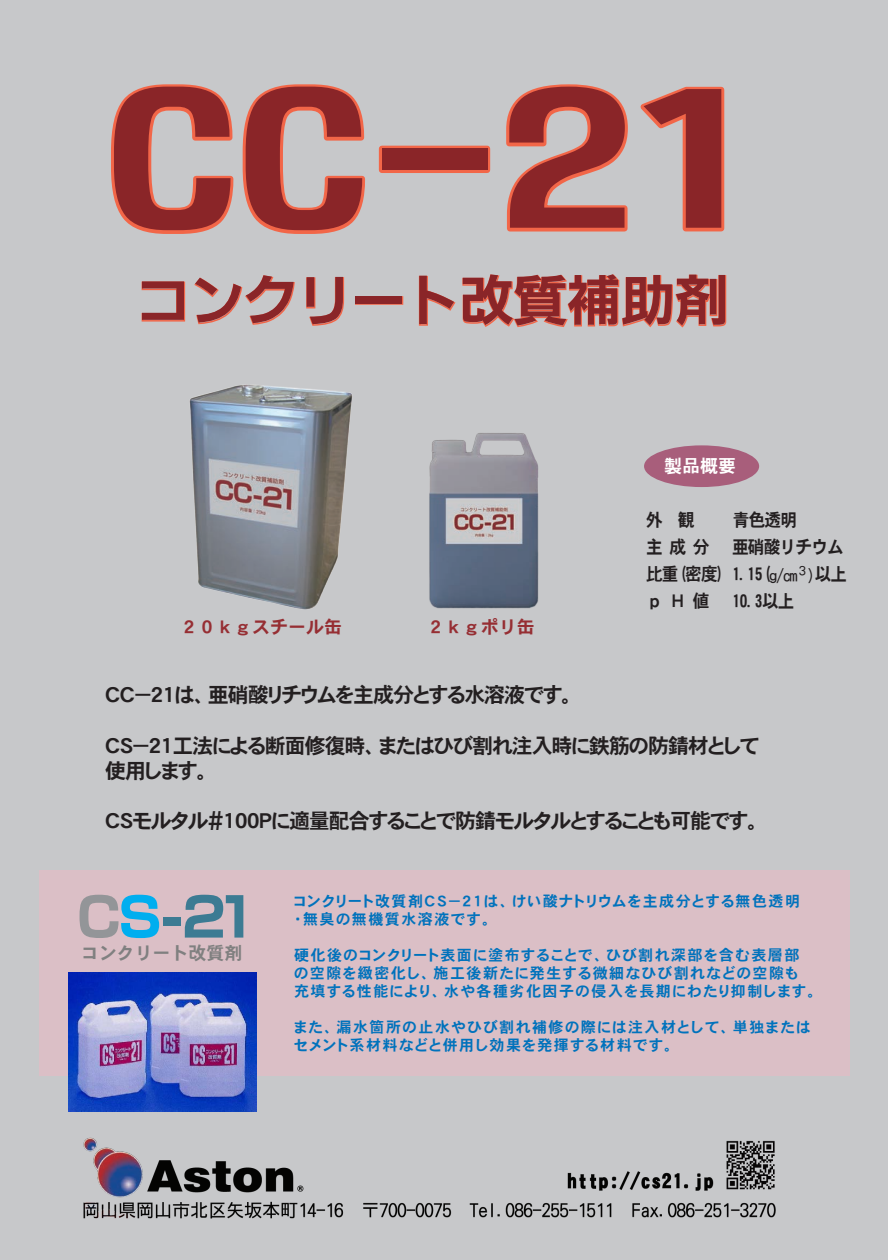
<style>
.page{position:relative;width:888px;height:1260px;background:#c7c8ca}
.page>*{position:absolute;margin:0;border:0;box-sizing:border-box;transform-origin:0 0}
.t1{font:164.55px "FG Kaku Gothic Ca U";color:#8a2528;scale:1.6 1}
.t2{font:53.85px "FG Kaku Gothic Ca U";color:#8a2528}
.t3{font:21px/25.2px "FGP Heisei Kaku Gothic W7";letter-spacing:-.05em;color:#231f20}
.t4{font:18px/27px "FG Heisei Kaku Gothic W7";letter-spacing:-.05em;color:#231f20;scale:.93 1}
.t5{font:18px "FG Heisei Kaku Gothic W7";color:#962e33}
.t6{font:18px "FG Heisei Kaku Gothic W7";color:#808080}
.t7{font:18px "FG Heisei Kaku Gothic W7";color:#fff}
.t8{font:15px/18px "FGP Heisei Kaku Gothic W7";letter-spacing:.1em;color:#0072bc}
.s1{font-family:"DF Gothic P W5 WIN RKSJ H";font-size:15px}
</style>
<div class="page">
<div style="left:39px;top:870px;width:811px;height:206px;background:#dbbfc6"></div>
<div style="left:644px;top:445px;width:115px;height:42px;background:#a85e7b;border-radius:50%"></div>
<img style="left:83px;top:1137px;width:693px;height:82px">
<img style="left:69px;top:973px;width:188px;height:139px">
<svg style="left:111px;top:84px;width:254px;height:150px"></svg>
<div style="left:379px;top:146px;width:111px;height:27px;border:6px solid #f26648"></div>
<svg style="left:506px;top:84px;width:219px;height:148px"></svg>
<svg style="left:141px;top:281px;width:45px;height:41px"></svg>
<svg style="left:194px;top:275px;width:101px;height:50px"></svg>
<svg style="left:306px;top:277px;width:39px;height:49px"></svg>
<div style="left:355px;top:296px;width:48px;height:9px;border:2px solid #f26648"></div>
<svg style="left:418px;top:274px;width:309px;height:191px"></svg>
<svg style="left:80px;top:895px;width:79px;height:43px"></svg>
<div style="left:164px;top:918px;width:17px;height:8px;background:#3c7b93"></div>
<svg style="left:185px;top:895px;width:58px;height:43px"></svg>
<img style="left:418px;top:378px;width:193px;height:231px">
<img style="left:190px;top:385px;width:162px;height:225px">
<h1 class="t1" style="left:105px;top:78px;width:413px">CC-21</h1>
<h2 class="t2" style="left:136px;top:273px;width:594px">コンクリート改質補助剤</h2>
<p class="t5" style="left:180px;top:618px;width:163px">２０ｋｇスチール缶</p>
<p class="t5" style="left:427px;top:618px;width:109px">２ｋｇポリ缶</p>
<p class="t7" style="left:646px;top:457px;width:91px">　製品概要</p>
<p class="t4" style="left:646px;top:506px;width:218px">外　観　　 青色透明<br>主 成 分　 亜硝酸リチウム比重(密度) 1.15(<span class="s1">g/cm</span><sup>３</sup><span class="s1">)</span>以上ｐ Ｈ 値　 10.3以上</p>
<h3 class="t3" style="left:105px;top:682px;width:473px">ＣＣ－２１は、亜硝酸リチウムを主成分とする水溶液です。</h3>
<h3 class="t3" style="left:105px;top:732px;width:656px">ＣＳ－２１工法による断面修復時、またはひび割れ注入時に鉄筋の防錆材として使用します。</h3>
<h3 class="t3" style="left:105px;top:808px;width:659px">ＣＳモルタル＃１００Ｐに適量配合することで防錆モルタルとすることも可能です。</h3>
<p class="t6" style="left:81px;top:944px;width:163px">コンクリート改質剤</p>
<p class="t8" style="left:294px;top:892px;width:508px">コンクリート改質剤ＣＳ－２１は、けい酸ナトリウムを主成分とする無色透明・無臭の無機質水溶液です。</p>
<p class="t8" style="left:294px;top:946px;width:526px">硬化後のコンクリート表面に塗布することで、ひび割れ深部を含む表層部<br>の空隙を緻密化し、施工後新たに発生する微細なひび割れなどの空隙も<br>充填する性能により、水や各種劣化因子の侵入を長期にわたり抑制します。</p>
<p class="t8" style="left:294px;top:1018px;width:518px">また、漏水箇所の止水やひび割れ補修の際には注入材として、単独またはセメント系材料などと併用し効果を発揮する材料です。</p>
</div>
